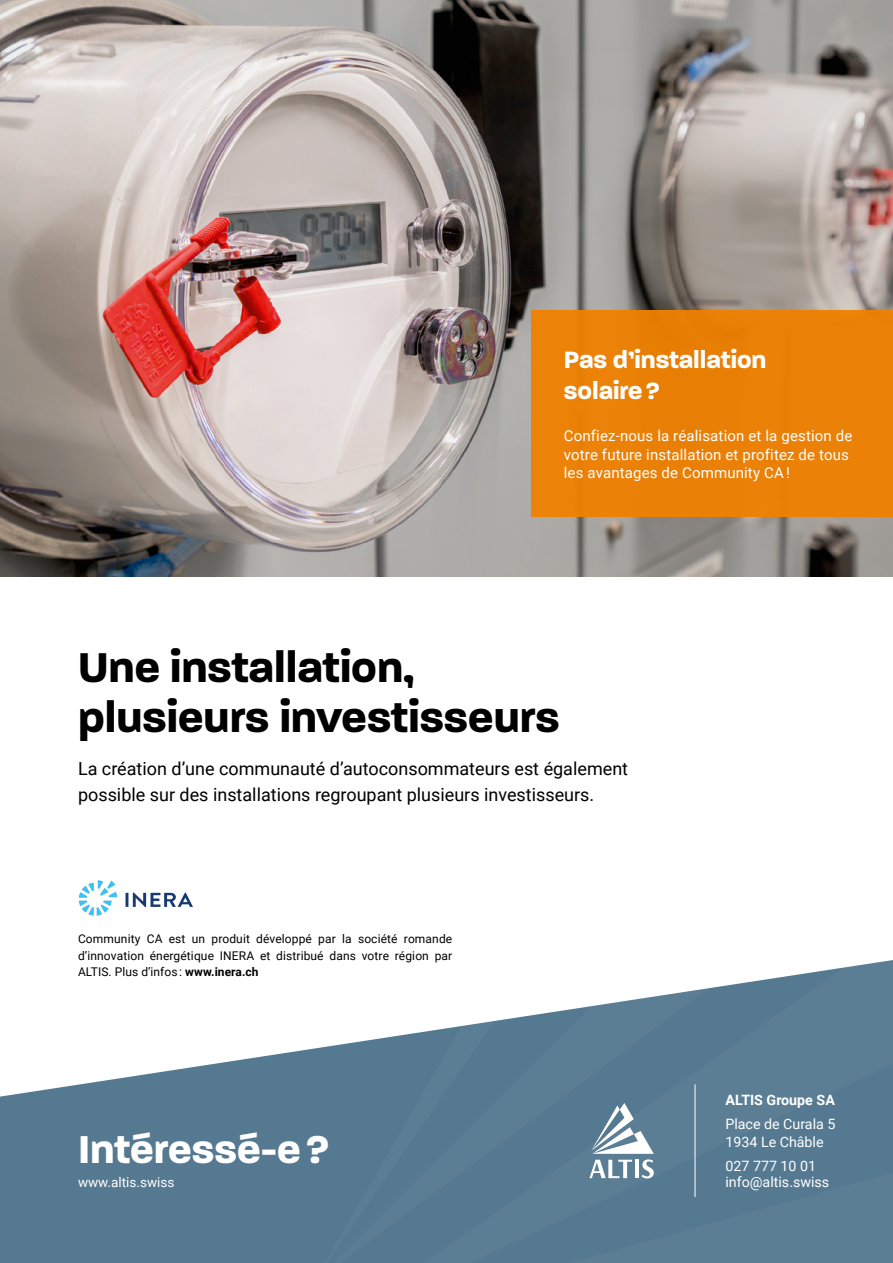
<style>
.page{position:relative;width:893px;height:1263px;background:#fff}
.page>*{position:absolute;margin:0;border:0;box-sizing:border-box;transform-origin:0 0}
.t1{font:700 45px/49.5px "Paralucent";color:#000}
.t2{font:700 42px "Paralucent";color:#fff}
.t3{font:700 25.5px/31.5px "Paralucent";color:#fff}
.t4{font:18px/25.5px "Roboto";color:#000}
.t5{font:15px/18.8px "Roboto";letter-spacing:.01em;color:#fff}
.t6{font:14.25px/18px "Roboto";color:#fff}
.t7{font:700 14.25px "Roboto";color:#fff}
.t8{font:13.5px "Roboto";color:#fff}
.t9{font:12px/16.5px "Roboto";letter-spacing:.01em;color:#000;text-align:justify}
.s1{font-weight:700}
</style>
<div class="page">
<svg style="left:0;top:1048px;width:313px;height:215px;background:#68889d"></svg>
<div style="left:313px;top:1046px;width:16px;height:217px;background:#557991"></div>
<svg style="left:329px;top:960px;width:564px;height:303px;background:#708ea2"></svg>
<svg style="left:589px;top:1103px;width:65px;height:75px"></svg>
<hr style="left:695px;top:1084px;width:1px;height:113px;background:#fff">
<svg style="left:126px;top:893px;width:67px;height:14px"></svg>
<svg style="left:79px;top:880px;width:38px;height:35px"></svg>
<img style="left:0;top:0;width:893px;height:576px">
<div style="left:531px;top:310px;width:362px;height:207px;background:#eb8107"></div>
<h3 class="t3" style="left:564px;top:344px;width:204px">Pas d’installation solaire?</h3>
<p class="t5" style="left:564px;top:426px;width:290px">Confiez-nous la réalisation et la gestion de votre future installation et profitez de tous les avantages de Community CA !</p>
<h1 class="t1" style="left:78px;top:643px;width:483px">Une installation, plusieurs investisseurs</h1>
<h3 class="t4" style="left:78px;top:755px;width:552px">La création d’une communauté d’autoconsommateurs est également possible sur des installations regroupant plusieurs investisseurs.</h3>
<p class="t9" style="left:78px;top:930px;width:376px">Community CA est un produit développé par la société romande d’innovation énergétique INERA et distribué dans votre région par ALTIS. Plus d’infos : <span class="s1">www.inera.ch</span></p>
<h2 class="t2" style="left:78px;top:1124px;width:253px">Intéressé-e?</h2>
<p class="t8" style="left:78px;top:1173px;width:98px">www.altis.swiss</p>
<p class="t7" style="left:725px;top:1090px;width:111px">ALTIS Groupe SA</p>
<p class="t6" style="left:725px;top:1114px;width:112px">Place de Curala 5<br>1934 Le Châble</p>
<p class="t6" style="left:725px;top:1157px;width:105px;line-height:16.5px">027 777 10 01 info@altis.swiss</p>
</div>
